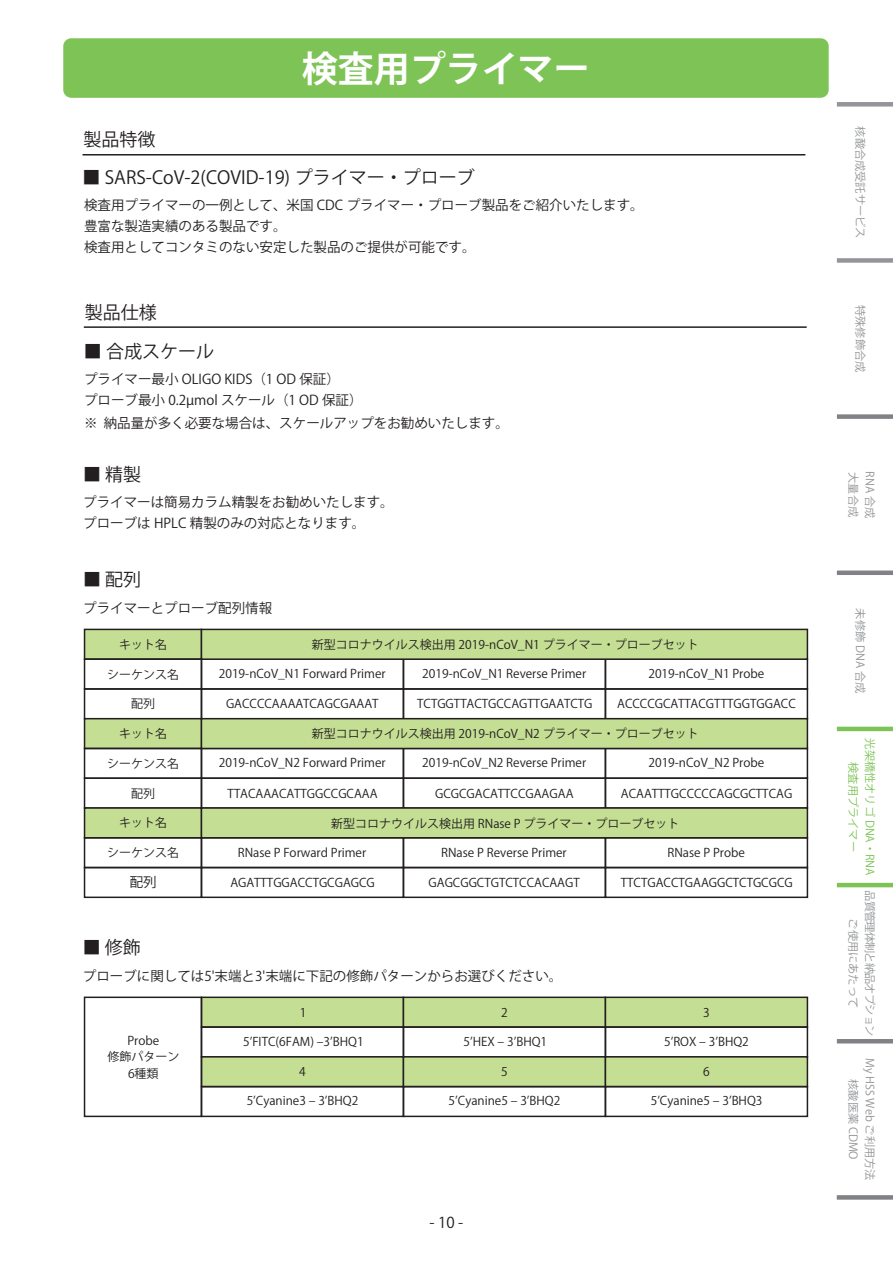
<style>
.page{position:relative;width:893px;height:1263px;background:#fff}
.page>*{position:absolute;margin:0;border:0;box-sizing:border-box;transform-origin:0 0}
.t1{font:700 36px "Koz Go Pr 6 N";color:#fff}
.t2{font:18px "Koz Go Pr 6 N";color:#231f20}
.t3{font:15px "Koz Go Pr 6 N";color:#231f20}
.t4{font:13.5px/21px "Koz Go Pr 6 N";color:#231f20}
.t5{font:12px/16.5px "Koz Go Pr 6 N";color:#231f20;text-align:center}
.t6{font:11.25px/16.8px "Koz Go Pr 6 N";color:#939598;text-align:center}
.t7{font:11.25px/16.8px "Koz Go Pr 6 N";color:#7dc356;text-align:center}
.t8{font:11.25px/16.8px "Koz Go Pr 6 N";letter-spacing:-.075em;color:#939598;text-align:center}
</style>
<div class="page">
<div style="left:84px;top:629px;width:118px;height:31px;background:#c4de93;border:2px solid #231f20"></div>
<div style="left:84px;top:658px;width:118px;height:32px;border:2px solid #231f20"></div>
<div style="left:84px;top:688px;width:118px;height:31px;border:2px solid #231f20"></div>
<div style="left:201px;top:688px;width:203px;height:31px;border:2px solid #231f20"></div>
<div style="left:403px;top:688px;width:203px;height:31px;border:2px solid #231f20"></div>
<div style="left:605px;top:688px;width:203px;height:31px;border:2px solid #231f20"></div>
<div style="left:84px;top:718px;width:118px;height:31px;background:#c4de93;border:2px solid #231f20"></div>
<div style="left:84px;top:748px;width:118px;height:31px;border:2px solid #231f20"></div>
<div style="left:84px;top:777px;width:118px;height:32px;border:2px solid #231f20"></div>
<div style="left:201px;top:777px;width:203px;height:32px;border:2px solid #231f20"></div>
<div style="left:403px;top:777px;width:203px;height:32px;border:2px solid #231f20"></div>
<div style="left:605px;top:777px;width:203px;height:32px;border:2px solid #231f20"></div>
<div style="left:84px;top:807px;width:118px;height:31px;background:#c4de93;border:2px solid #231f20"></div>
<div style="left:84px;top:837px;width:118px;height:31px;border:2px solid #231f20"></div>
<div style="left:201px;top:837px;width:203px;height:31px;border:2px solid #231f20"></div>
<div style="left:403px;top:837px;width:203px;height:31px;border:2px solid #231f20"></div>
<div style="left:605px;top:837px;width:203px;height:31px;border:2px solid #231f20"></div>
<div style="left:84px;top:867px;width:118px;height:31px;border:2px solid #231f20"></div>
<div style="left:201px;top:867px;width:203px;height:31px;border:2px solid #231f20"></div>
<div style="left:403px;top:867px;width:203px;height:31px;border:2px solid #231f20"></div>
<div style="left:605px;top:867px;width:203px;height:31px;border:2px solid #231f20"></div>
<div style="left:201px;top:629px;width:607px;height:31px;background:#c4de93;border:2px solid #231f20"></div>
<div style="left:201px;top:718px;width:607px;height:31px;background:#c4de93;border:2px solid #231f20"></div>
<div style="left:201px;top:807px;width:607px;height:31px;background:#c4de93;border:2px solid #231f20"></div>
<div style="left:201px;top:996px;width:203px;height:32px;background:#c4de93;border:2px solid #231f20"></div>
<div style="left:403px;top:996px;width:203px;height:32px;background:#c4de93;border:2px solid #231f20"></div>
<div style="left:605px;top:996px;width:203px;height:32px;background:#c4de93;border:2px solid #231f20"></div>
<div style="left:201px;top:1026px;width:203px;height:31px;border:2px solid #231f20"></div>
<div style="left:403px;top:1026px;width:203px;height:31px;border:2px solid #231f20"></div>
<div style="left:605px;top:1026px;width:203px;height:31px;border:2px solid #231f20"></div>
<div style="left:201px;top:1056px;width:203px;height:31px;background:#c4de93;border:2px solid #231f20"></div>
<div style="left:403px;top:1056px;width:203px;height:31px;background:#c4de93;border:2px solid #231f20"></div>
<div style="left:605px;top:1056px;width:203px;height:31px;background:#c4de93;border:2px solid #231f20"></div>
<div style="left:201px;top:1086px;width:203px;height:31px;border:2px solid #231f20"></div>
<div style="left:403px;top:1086px;width:203px;height:31px;border:2px solid #231f20"></div>
<div style="left:605px;top:1086px;width:203px;height:31px;border:2px solid #231f20"></div>
<div style="left:84px;top:996px;width:118px;height:121px;border:2px solid #231f20"></div>
<div style="left:63px;top:38px;width:766px;height:60px;background:#7dc356;border-radius:8px"></div>
<hr style="left:84px;top:326px;width:723px;height:2px;background:#231f20">
<hr style="left:83px;top:154px;width:722px;height:2px;background:#231f20">
<div style="left:837px;top:102px;width:56px;height:5px;background:#939598"></div>
<div style="left:837px;top:258px;width:56px;height:5px;background:#939598"></div>
<div style="left:837px;top:1195px;width:56px;height:5px;background:#808285"></div>
<hr style="left:837px;top:1039px;width:56px;height:4px;background:#808285">
<hr style="left:837px;top:883px;width:56px;height:4px;background:#7dc356">
<hr style="left:837px;top:727px;width:56px;height:4px;background:#7dc356">
<div style="left:837px;top:570px;width:56px;height:5px;background:#808285"></div>
<div style="left:837px;top:414px;width:56px;height:5px;background:#808285"></div>
<h1 class="t1" style="left:302px;top:48px;width:289px">検査用プライマー</h1>
<h2 class="t2" style="left:84px;top:130px;width:73px">製品特徴</h2>
<h2 class="t2" style="left:83px;top:167px;width:394px">■ SARS-CoV-2(COVID-19) プライマー・プローブ</h2>
<p class="t4" style="left:84px;top:195px;width:561px">検査用プライマーの一例として、米国 CDC プライマー・プローブ製品をご紹介いたします。豊富な製造実績のある製品です。<br>検査用としてコンタミのない安定した製品のご提供が可能です。</p>
<h2 class="t2" style="left:85px;top:302px;width:74px">製品仕様</h2>
<h2 class="t2" style="left:84px;top:341px;width:132px">■ 合成スケール</h2>
<p class="t4" style="left:84px;top:369px;width:280px">プライマー最小 OLIGO KIDS（1 OD 保証）<br>プローブ最小 0.2µmol スケール（1 OD 保証）</p>
<p class="t4" style="left:84px;top:413px;width:426px">※ 納品量が多く必要な場合は、スケールアップをお勧めいたします。</p>
<h2 class="t2" style="left:83px;top:464px;width:60px">■ 精製</h2>
<p class="t4" style="left:83px;top:492px;width:312px">プライマーは簡易カラム精製をお勧めいたします。プローブは HPLC 精製のみの対応となります。</p>
<h2 class="t2" style="left:83px;top:569px;width:60px">■ 配列</h2>
<p class="t4" style="left:83px;top:598px;width:190px">プライマーとプローブ配列情報</p>
<p class="t5" style="left:119px;top:636px;width:49px">キット名</p>
<p class="t5" style="left:312px;top:636px;width:389px">新型コロナウイルス検出用 2019-nCoV_N1 プライマー・プローブセット</p>
<p class="t5" style="left:107px;top:666px;width:73px">シーケンス名</p>
<p class="t5" style="left:131px;top:696px;width:25px">配列</p>
<p class="t5" style="left:312px;top:726px;width:389px">新型コロナウイルス検出用 2019-nCoV_N2 プライマー・プローブセット</p>
<p class="t5" style="left:219px;top:666px;width:168px">2019-nCoV_N1 Forward Primer</p>
<p class="t5" style="left:422px;top:665px;width:165px">2019-nCoV_N1 Reverse Primer</p>
<p class="t5" style="left:648px;top:666px;width:117px">2019-nCoV_N1 Probe</p>
<p class="t5" style="left:226px;top:696px;width:154px">GACCCCAAAATCAGCGAAAT</p>
<p class="t5" style="left:417px;top:696px;width:177px">TCTGGTTACTGCCAGTTGAATCTG</p>
<p class="t5" style="left:617px;top:696px;width:180px">ACCCCGCATTACGTTTGGTGGACC</p>
<p class="t5" style="left:119px;top:726px;width:49px">キット名</p>
<p class="t5" style="left:107px;top:755px;width:73px">シーケンス名</p>
<p class="t5" style="left:131px;top:785px;width:25px">配列</p>
<p class="t5" style="left:119px;top:815px;width:49px">キット名</p>
<p class="t5" style="left:107px;top:845px;width:73px">シーケンス名</p>
<p class="t4" style="left:130px;top:872px;width:28px">配列</p>
<p class="t5" style="left:219px;top:755px;width:168px">2019-nCoV_N2 Forward Primer</p>
<p class="t5" style="left:422px;top:755px;width:165px">2019-nCoV_N2 Reverse Primer</p>
<p class="t5" style="left:648px;top:755px;width:117px">2019-nCoV_N2 Probe</p>
<p class="t5" style="left:228px;top:785px;width:152px">TTACAAACATTGGCCGCAAA</p>
<p class="t5" style="left:435px;top:785px;width:140px">GCGCGACATTCCGAAGAA</p>
<p class="t5" style="left:621px;top:785px;width:173px">ACAATTTGCCCCCAGCGCTTCAG</p>
<p class="t5" style="left:331px;top:815px;width:350px">新型コロナウイルス検出用 RNase P プライマー・プローブセット</p>
<p class="t5" style="left:238px;top:845px;width:130px">RNase P Forward Primer</p>
<p class="t5" style="left:441px;top:845px;width:127px">RNase P Reverse Primer</p>
<p class="t5" style="left:667px;top:845px;width:79px">RNase P Probe</p>
<p class="t5" style="left:230px;top:874px;width:146px">AGATTTGGACCTGCGAGCG</p>
<p class="t5" style="left:429px;top:874px;width:153px">GAGCGGCTGTCTCCACAAGT</p>
<p class="t5" style="left:621px;top:874px;width:173px">TTCTGACCTGAAGGCTCTGCGCG</p>
<h2 class="t2" style="left:83px;top:937px;width:60px">■ 修飾</h2>
<p class="t4" style="left:83px;top:965px;width:481px">プローブに関しては5'末端と3'末端に下記の修飾パターンからお選びください。</p>
<p class="t5" style="left:300px;top:1004px;width:8px">1</p>
<p class="t5" style="left:501px;top:1004px;width:8px">2</p>
<p class="t5" style="left:703px;top:1004px;width:8px">3</p>
<p class="t5" style="left:107px;top:1032px;width:73px">Probe<br>修飾パターン<br>6種類</p>
<p class="t5" style="left:243px;top:1033px;width:122px">5ʼFITC(6FAM) ‒3ʼBHQ1</p>
<p class="t5" style="left:464px;top:1034px;width:85px">5ʼHEX ‒ 3ʼBHQ1</p>
<p class="t5" style="left:664px;top:1034px;width:86px">5ʼROX ‒ 3ʼBHQ2</p>
<p class="t5" style="left:247px;top:1092px;width:113px">5ʼCyanine3 ‒ 3ʼBHQ2</p>
<p class="t5" style="left:449px;top:1092px;width:113px">5ʼCyanine5 ‒ 3ʼBHQ2</p>
<p class="t5" style="left:651px;top:1092px;width:113px">5ʼCyanine5 ‒ 3ʼBHQ3</p>
<p class="t5" style="left:299px;top:1064px;width:8px">4</p>
<p class="t5" style="left:501px;top:1064px;width:8px">5</p>
<p class="t5" style="left:703px;top:1064px;width:8px">6</p>
<p class="t3" style="left:430px;top:1214px;width:35px">- 10 -</p>
<p class="t6" style="left:868px;top:126px;width:113px;rotate:90deg">核酸合成受託サービス</p>
<p class="t6" style="left:868px;top:305px;width:69px;rotate:90deg">特殊修飾合成</p>
<p class="t6" style="left:861px;top:472px;width:46px;rotate:90deg">大量合成</p>
<p class="t6" style="left:878px;top:471px;width:48px;rotate:90deg">RNA 合成</p>
<p class="t6" style="left:868px;top:608px;width:86px;rotate:90deg">未修飾 DNA 合成</p>
<p class="t7" style="left:878px;top:738px;width:139px;rotate:90deg">光架橋性オリゴ DNA・RNA検査用プライマー</p>
<p class="t8" style="left:878px;top:890px;width:147px;rotate:90deg">品質管理体制と納品オプションご使用にあたって</p>
<p class="t6" style="left:878px;top:1058px;width:124px;rotate:90deg">My HSS Web ご利用方法核酸医薬 CDMO</p>
</div>
